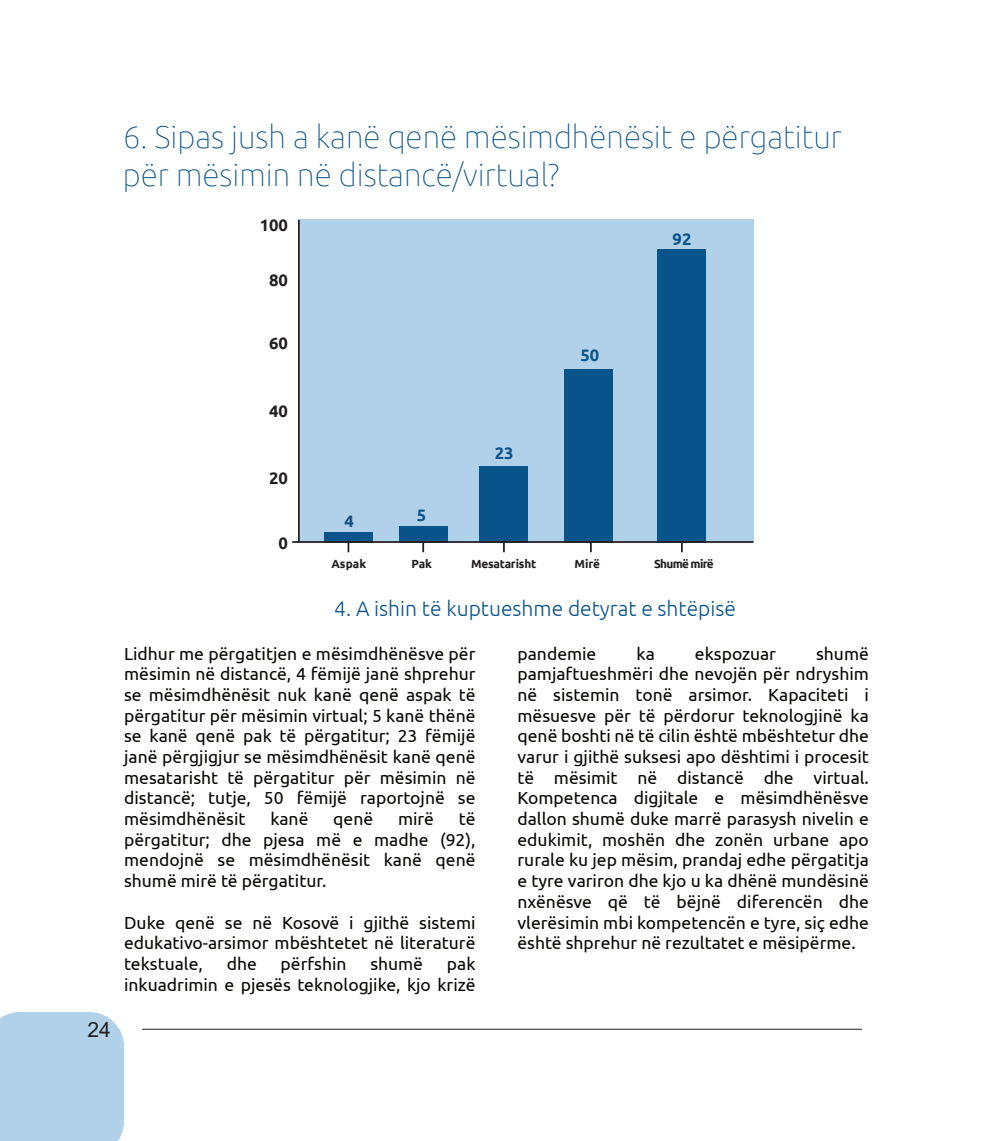
<style>
.page{position:relative;width:993px;height:1141px;background:#fff}
.page>*{position:absolute;margin:0;border:0;box-sizing:border-box;transform-origin:0 0}
.t1{font:100 31.5px/37.3px "Ubuntu";color:#09538b}
.t2{font:300 21px "Ubuntu";color:#09538b}
.t3{font:21px "Arial";color:#231f20}
.t4{font:17.5px/20.7px "Ubuntu";color:#080704;text-align:justify}
.t5{font:700 16.62px "Ubuntu";color:#231f20}
.t6{font:700 16.62px "Ubuntu";color:#09538b}
.t7{font:700 11.72px "Ubuntu";letter-spacing:-.02em;color:#231f20}
.t8{font:700 11.72px "Ubuntu";letter-spacing:-.06em;color:#231f20}
</style>
<div class="page">
<div style="left:0;top:1012px;width:124px;height:129px;background:#b1d1ea"></div>
<hr style="left:142px;top:1029px;width:719px;height:1px;background:#231f20">
<div style="left:299px;top:220px;width:454px;height:322px;background:#b1d1ea"></div>
<div style="left:564px;top:369px;width:49px;height:174px;background:#09538b"></div>
<div style="left:657px;top:249px;width:49px;height:294px;background:#09538b"></div>
<div style="left:479px;top:466px;width:49px;height:77px;background:#09538b"></div>
<div style="left:399px;top:526px;width:48px;height:17px;background:#09538b"></div>
<div style="left:324px;top:532px;width:49px;height:11px;background:#09538b"></div>
<hr style="left:298px;top:220px;width:1px;height:322px;background:#231f20">
<svg style="left:347px;top:543px;width:2px;height:9px"></svg>
<svg style="left:422px;top:543px;width:2px;height:9px"></svg>
<hr style="left:292px;top:541px;width:461px;height:2px;background:#231f20">
<h1 class="t1" style="left:123px;top:121px;width:720px">6. Sipas jush a kanë qenë mësimdhënësit e përgatitur për mësimin në distancë/virtual?</h1>
<p class="t5" style="left:259px;top:219px;width:30px">100</p>
<p class="t5" style="left:269px;top:273px;width:20px">80</p>
<p class="t6" style="left:672px;top:232px;width:20px">92</p>
<p class="t5" style="left:269px;top:336px;width:20px">60</p>
<p class="t6" style="left:580px;top:348px;width:20px">50</p>
<p class="t3" style="left:87px;top:1021px;width:25px">24</p>
<p class="t5" style="left:269px;top:404px;width:20px">40</p>
<p class="t5" style="left:269px;top:471px;width:20px">20</p>
<p class="t5" style="left:278px;top:536px;width:11px">0</p>
<p class="t6" style="left:344px;top:514px;width:11px">4</p>
<p class="t6" style="left:416px;top:508px;width:11px">5</p>
<p class="t6" style="left:494px;top:446px;width:20px">23</p>
<p class="t7" style="left:331px;top:559px;width:36px">Aspak</p>
<p class="t7" style="left:411px;top:559px;width:22px">Pak</p>
<p class="t7" style="left:471px;top:559px;width:67px">Mesatarisht</p>
<p class="t7" style="left:574px;top:559px;width:27px">Mirë</p>
<p class="t8" style="left:654px;top:559px;width:61px">Shumë mirë</p>
<p class="t2" style="left:334px;top:600px;width:403px">4. A ishin të kuptueshme detyrat e shtëpisë</p>
<p class="t4" style="left:124px;top:644px;width:353px">Lidhur me përgatitjen e mësimdhënësve për mësimin në distancë, 4 fëmijë janë shprehur se mësimdhënësit nuk kanë qenë aspak të përgatitur për mësimin virtual; 5 kanë thënë se kanë qenë pak të përgatitur; 23 fëmijë janë përgjigjur se mësimdhënësit kanë qenë mesatarisht të përgatitur për mësimin në distancë; tutje, 50 fëmijë raportojnë se mësimdhënësit</p>
<p class="t4" style="left:270px;top:810px;width:40px">kanë</p>
<p class="t4" style="left:333px;top:810px;width:41px">qenë</p>
<p class="t4" style="left:398px;top:810px;width:38px">mirë</p>
<p class="t4" style="left:124px;top:810px;width:353px;text-indent:334px">të përgatitur; dhe pjesa më e madhe (92), mendojnë se mësimdhënësit kanë qenë shumë mirë të përgatitur.</p>
<p class="t4" style="left:124px;top:913px;width:353px">Duke qenë se në Kosovë i gjithë sistemi edukativo-arsimor mbështetet në literaturë tekstuale,</p>
<p class="t4" style="left:124px;top:954px;width:353px;text-align:right">pak<br>inkuadrimin e pjesës teknologjike, kjo krizë</p>
<p class="t4" style="left:226px;top:954px;width:32px">dhe</p>
<p class="t4" style="left:280px;top:954px;width:67px">përfshin</p>
<p class="t4" style="left:370px;top:954px;width:54px">shumë</p>
<p class="t4" style="left:517px;top:644px;width:353px;text-indent:298px">shumë pamjaftueshmëri dhe nevojën për ndryshim në sistemin tonë arsimor. Kapaciteti i mësuesve për të përdorur teknologjinë ka qenë boshti në të cilin është mbështetur dhe varur i gjithë suksesi apo dështimi i procesit të mësimit në distancë dhe virtual.<br>Kompetenca digjitale e mësimdhënësve dallon shumë duke marrë parasysh nivelin e edukimit, moshën dhe zonën urbane apo rurale ku jep mësim, prandaj edhe përgatitja e tyre variron dhe kjo u ka dhënë mundësinë nxënësve që të bëjnë diferencën dhe vlerësimin mbi kompetencën e tyre, siç edhe është shprehur në rezultatet e mësipërme.</p>
<p class="t4" style="left:517px;top:644px;width:80px">pandemie</p>
<p class="t4" style="left:636px;top:644px;width:20px">ka</p>
<p class="t4" style="left:694px;top:644px;width:82px">ekspozuar</p>
</div>
